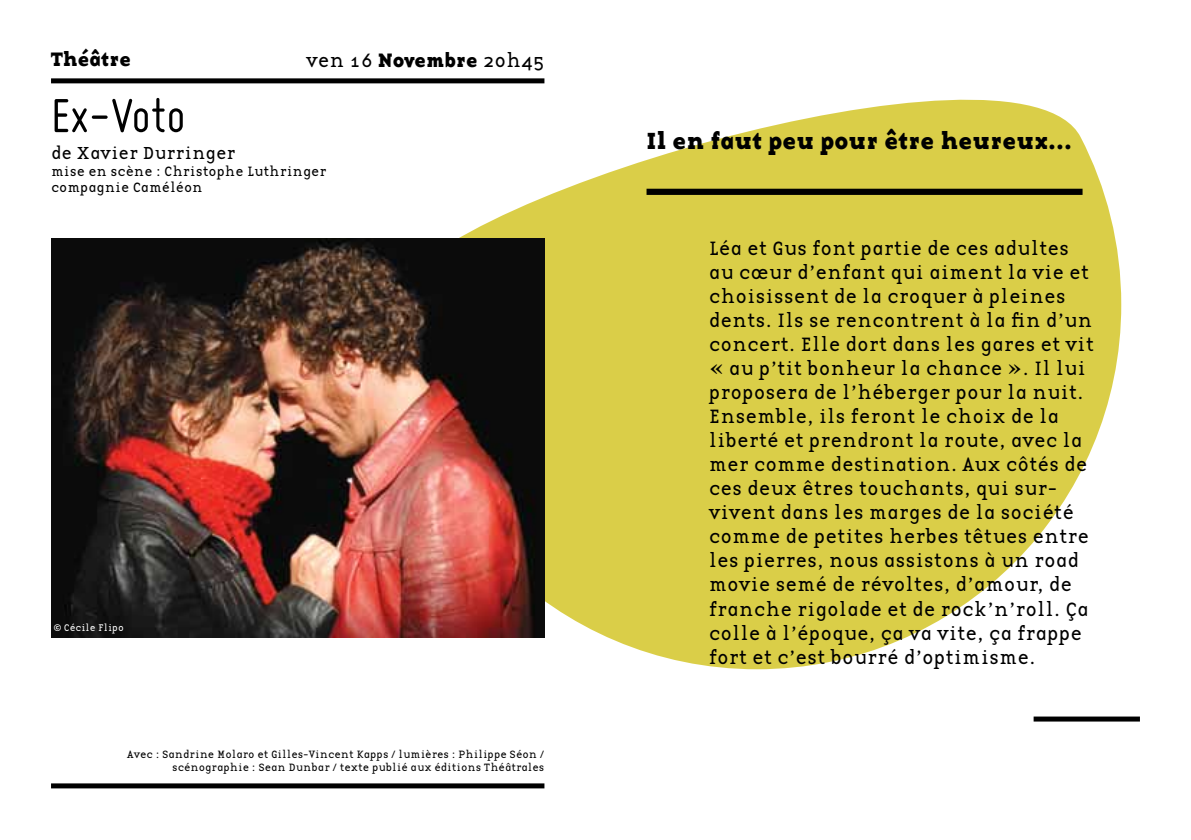
<style>
.page{position:relative;width:1191px;height:840px;background:#fff}
.page>*{position:absolute;margin:0;border:0;box-sizing:border-box;transform-origin:0 0}
.t1{font:52px "Miso";color:#000}
.t2{font:24px "Base Twelve Serif B";color:#000}
.t3{font:20px/24px "Base Twelve Serif";color:#000}
.t4{font:20px "Base Twelve Serif B";color:#000}
.t5{font:18px "Base Twelve Serif";color:#000}
.t6{font:14px/16.8px "Base Twelve Serif";color:#000}
.t7{font:11px/13.2px "Base Twelve Serif";color:#000;text-align:right}
.t8{font:10px "Base Twelve Serif";color:#fff}
.s1{font-family:"Base Twelve Serif B"}
</style>
<div class="page">
<div style="left:51px;top:78px;width:493px;height:5px;background:#000"></div>
<div style="left:51px;top:783px;width:493px;height:5px;background:#000"></div>
<svg style="left:392px;top:99px;width:729px;height:570px;fill:#dace48"></svg>
<div style="left:646px;top:189px;width:436px;height:6px;background:#000"></div>
<div style="left:1033px;top:716px;width:107px;height:5px;background:#000"></div>
<img style="left:51px;top:238px;width:493px;height:398px">
<p class="t4" style="left:51px;top:45px;width:81px">Théâtre</p>
<h1 class="t1" style="left:51px;top:87px;width:136px">Ex-Voto</h1>
<p class="t3" style="left:306px;top:48px;width:240px">ven 16 <span class="s1">Novembre</span> 20h45</p>
<p class="t5" style="left:51px;top:142px;width:186px">de Xavier Durringer</p>
<p class="t6" style="left:51px;top:162px;width:277px">mise en scène : Christophe Luthringer compagnie Caméléon</p>
<p class="t8" style="left:54px;top:621px;width:71px">© Cécile Flipo</p>
<p class="t7" style="left:127px;top:747px;width:419px">Avec : Sandrine Molaro et Gilles-Vincent Kapps / lumières : Philippe Séon / scénographie : Sean Dunbar / texte publié aux éditions Théâtrales</p>
<p class="t2" style="left:646px;top:123px;width:427px">Il en faut peu pour être heureux...</p>
<p class="t3" style="left:709px;top:236px;width:386px">Léa et Gus font partie de ces adultes au cœur d’enfant qui aiment la vie et choisissent de la croquer à pleines dents. Ils se rencontrent à la fin d’un concert. Elle dort dans les gares et vit « au p’tit bonheur la chance ». Il lui proposera de l’héberger pour la nuit.<br>Ensemble, ils feront le choix de la liberté et prendront la route, avec la mer comme destination. Aux côtés de ces deux êtres touchants, qui sur&shy;vivent dans les marges de la société comme de petites herbes têtues entre les pierres, nous assistons à un road movie semé de révoltes, d’amour, de franche rigolade et de rock’n’roll. Ça colle à l’époque, ça va vite, ça frappe fort et c’est bourré d’optimisme.</p>
</div>
